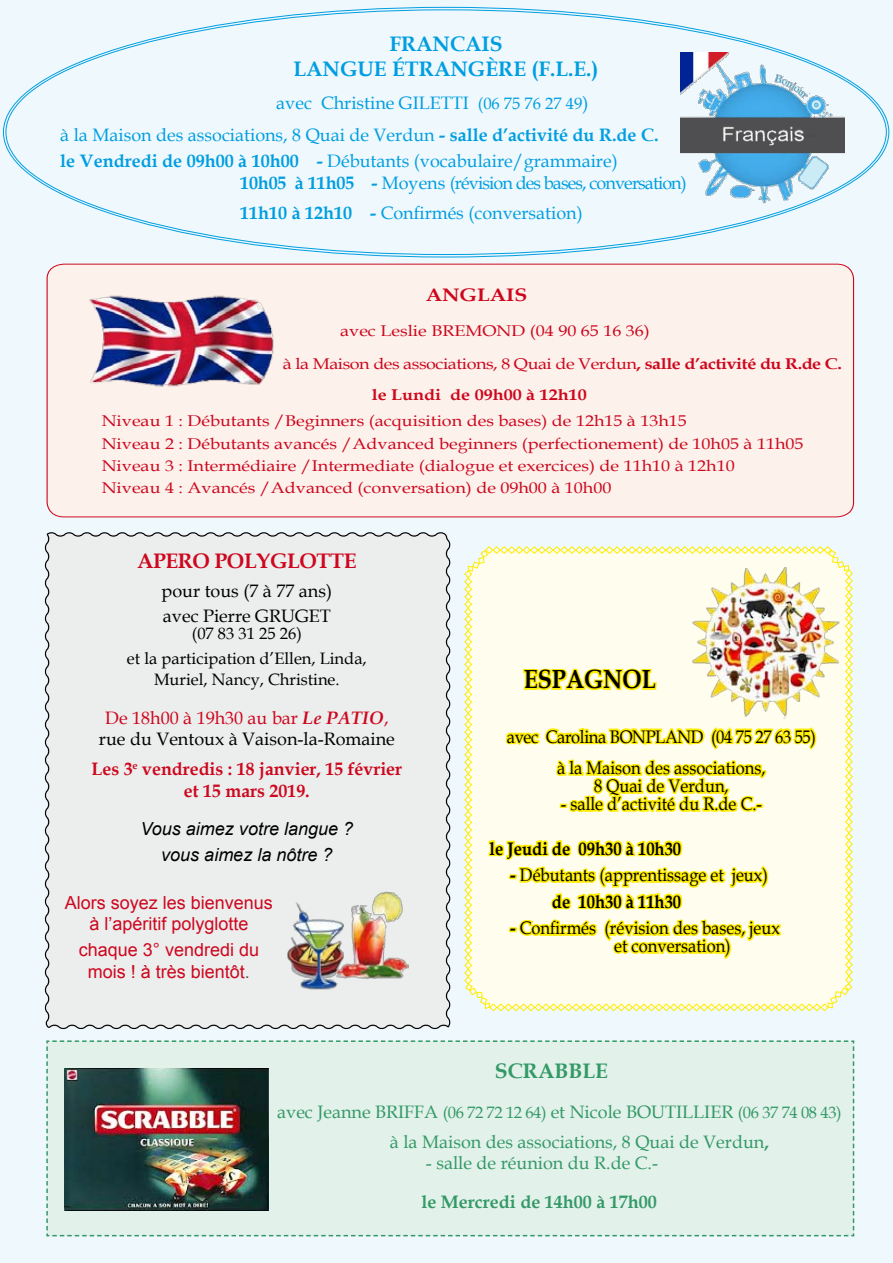
<style>
.page{position:relative;width:893px;height:1263px;background:#eff8fd}
.page>*{position:absolute;margin:0;border:0;box-sizing:border-box;transform-origin:0 0}
.t1{font:700 26.25px "Book Antiqua";color:#000;scale:.88 1}
.t2{font:700 21px/25.2px "Book Antiqua";color:#009ee0;text-align:center}
.t3{font:700 21px "Book Antiqua";letter-spacing:-.02em;color:#cd071e}
.t4{font:700 21px "Book Antiqua";color:#396}
.t5{font:18.15px/26.5px "Book Antiqua";color:#000;scale:.91 1}
.t6{font:18.15px/31.5px "Book Antiqua";letter-spacing:-.02em;color:#000;text-align:center;scale:.91 1}
.t7{font:700 18.15px "Book Antiqua";color:#000;scale:.91 1}
.t8{font:700 18.15px "Book Antiqua";color:#cd071e;scale:1.16 1}
.t9{font:18px/32.4px "Book Antiqua";color:#009ee0}
.t10{font:18px/30.2px "Book Antiqua";color:#396}
.t11{font:18px/25px "Book Antiqua";color:#000}
.t12{font:18px/21.6px "Arial";color:#cd071e;text-align:center}
.t13{font:700 18px/21.6px "Book Antiqua";color:#cd071e;text-align:center}
.t14{font:italic 18px/25.8px "Arial";color:#000;text-align:center}
.t15{font:700 18px "Book Antiqua";color:#396}
.t16{font:16.5px/25px "Book Antiqua";color:#000;text-align:center}
.t17{font:15.6px/22.4px "Book Antiqua";color:#cd071e;scale:1.16 1}
.t18{font:15.6px/32.8px "Book Antiqua";letter-spacing:-.025em;color:#cd071e;scale:1.16 1}
.t19{font:700 15.6px "Book Antiqua";color:#cd071e;scale:1.16 1}
.s1{font-size:16.5px}
.s2{font-weight:700}
.s3{color:#cd071e}
.s4{font-weight:700;font-style:italic;color:#cd071e}
.s5{color:#575349}
</style>
<div class="page">
<div style="left:44px;top:532px;width:407px;height:497px;background:#eceded"></div>
<img style="left:286px;top:890px;width:123px;height:103px">
<img style="left:680px;top:52px;width:165px;height:166px">
<div style="left:46px;top:263px;width:809px;height:255px;background:#fcf1eb"></div>
<img style="left:86px;top:288px;width:197px;height:107px">
<div style="left:46px;top:1040px;width:809px;height:197px;background:#e2f1ea"></div>
<img style="left:64px;top:1068px;width:204px;height:142px">
<svg style="left:464px;top:546px;width:389px;height:465px"></svg>
<img style="left:690px;top:566px;width:151px;height:153px">
<h2 class="t2" style="left:293px;top:31px;width:307px">FRANCAIS<br>LANGUE ÉTRANGÈRE (F.L.E.)</h2>
<p class="t9" style="left:60px;top:86px;width:600px;text-indent:216px">avec Christine GILETTI <span class="s1">(06 75 76 27 49</span>)<br>à la Maison des associations, 8 Quai de Verdun <span class="s2">- salle d’activité du R.de C.</span></p>
<p class="t9" style="left:240px;top:150px;width:448px;line-height:21.6px;text-indent:-180px"><span class="s2">le Vendredi de 09h00 à 10h00 -</span> Débutants (vocabulaire/grammaire)<br><span class="s2">10h05 à 11h05 -</span> Moyens (révision des bases, conversation)</p>
<p class="t9" style="left:240px;top:196px;width:344px"><span class="s2">11h10 à 12h10 -</span> Confirmés (conversation)</p>
<p class="t8" style="left:426px;top:283px;width:89px">ANGLAIS</p>
<p class="t18" style="left:283px;top:314px;width:483px;text-indent:57px">avec Leslie BREMOND (04 90 65 16 36)<br>à la Maison des associations, 8 Quai de Verdun<span class="s2">, salle d’activité du R.de C.</span></p>
<p class="t19" style="left:372px;top:384px;width:187px">le Lundi de 09h00 à 12h10</p>
<p class="t17" style="left:102px;top:409px;width:607px">Niveau 1 : Débutants /Beginners (acquisition des bases) de 12h15 à 13h15<br>Niveau 2 : Débutants avancés /Advanced beginners (perfectionement) de 10h05 à 11h05<br>Niveau 3 : Intermédiaire /Intermediate (dialogue et exercices) de 11h10 à 12h10<br>Niveau 4 : Avancés /Advanced (conversation) de 09h00 à 10h00</p>
<h2 class="t3" style="left:137px;top:546px;width:221px">APERO POLYGLOTTE</h2>
<p class="t11" style="left:162px;top:578px;width:172px">pour tous (7 à 77 ans) avec Pierre GRUGET</p>
<p class="t16" style="left:127px;top:620px;width:241px">(07 83 31 25 26)<br>et la participation d’Ellen, Linda,</p>
<p class="t16" style="left:154px;top:666px;width:187px">Muriel, Nancy, Christine.</p>
<p class="t11" style="left:99px;top:706px;width:297px;line-height:21.6px;text-align:center"><span class="s3">De 18h00 à 19h30 au bar</span> <span class="s4">Le PATIO</span><span class="s3">, </span>rue du Ventoux à Vaison-la-Romaine</p>
<p class="t13" style="left:92px;top:758px;width:312px">Les 3<sup>e</sup> vendredis : 18 janvier, 15 février et 15 mars 2019.</p>
<p class="t14" style="left:141px;top:816px;width:214px">Vous aimez votre langue ? vous aimez la nôtre ?</p>
<p class="t12" style="left:65px;top:892px;width:210px">Alors soyez les bienvenus à l’apéritif polyglotte</p>
<p class="t12" style="left:79px;top:939px;width:182px">chaque 3° vendredi du mois ! à très bientôt<span class="s5">.</span></p>
<h1 class="t1" style="left:524px;top:661px;width:152px">ESPAGNOL</h1>
<p class="t6" style="left:507px;top:720px;width:341px">avec Carolina BONPLAND (04 75 27 63 55) à la Maison des associations,</p>
<p class="t5" style="left:594px;top:772px;width:149px">8 Quai de Verdun,</p>
<p class="t5" style="left:561px;top:790px;width:223px">- salle d’activité du R.de C.-</p>
<p class="t7" style="left:490px;top:836px;width:212px">le Jeudi de 09h30 à 10h30</p>
<p class="t5" style="left:552px;top:861px;width:239px;text-indent:-42px"><span class="s2">-</span> Débutants (apprentissage et jeux) <span class="s2">de 10h30 à 11h30</span></p>
<p class="t5" style="left:614px;top:918px;width:184px;line-height:18px;text-indent:-104px"><span class="s2">-</span> Confirmés (révision des bases, jeux et conversation)</p>
<h2 class="t4" style="left:495px;top:1056px;width:115px">SCRABBLE</h2>
<p class="t10" style="left:390px;top:1096px;width:453px;text-indent:-113px">avec Jeanne BRIFFA <span class="s1">(06 72 72 12 64)</span> et Nicole BOUTILLIER <span class="s1">(06 37 74 08 43) </span>à la Maison des associations, 8 Quai de Verdun<span class="s2">,</span></p>
<p class="t10" style="left:426px;top:1148px;width:234px">- salle de réunion du R.de C.-</p>
<p class="t15" style="left:421px;top:1189px;width:237px">le Mercredi de 14h00 à 17h00</p>
</div>
